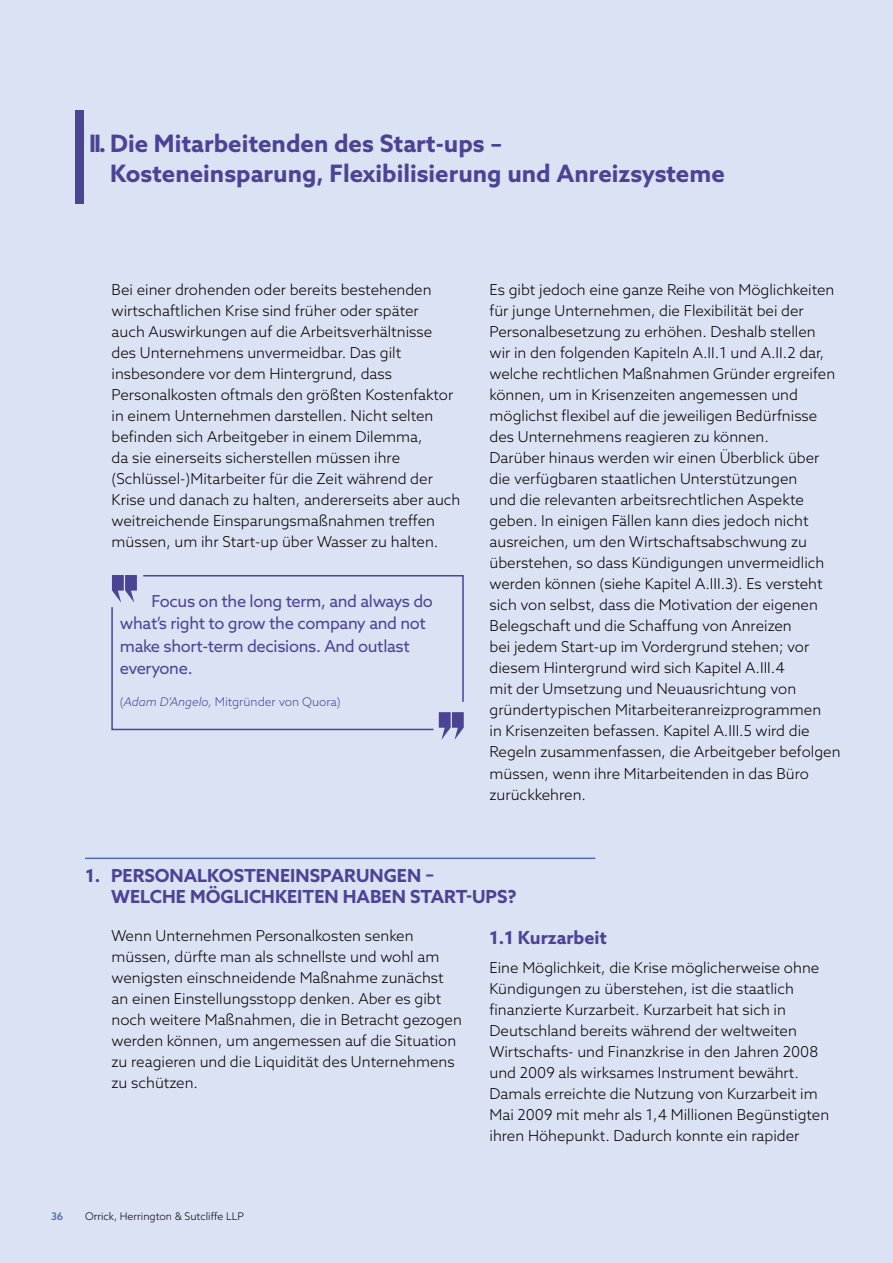
<style>
.page{position:relative;width:893px;height:1263px;background:#dbe2f4}
.page>*{position:absolute;margin:0;border:0;box-sizing:border-box;transform-origin:0 0}
.t1{font:700 24px/30px "Azo Sans";color:#4b4495}
.t2{font:700 18px/21px "Azo Sans";color:#4b4495}
.t3{font:16.5px/22.5px "Azo Sans";letter-spacing:-.02em;color:#4b4495}
.t4{font:300 15px/21px "Azo Sans";color:#000}
.t5{font:300 12px "Azo Sans";color:#4b4495}
.t6{font:300 10.5px "Azo Sans";color:#000}
.t7{font:500 10.5px "Azo Sans";color:#526bb1}
.s1{font-style:italic}
</style>
<div class="page">
<hr style="left:85px;top:857px;width:510px;height:2px;background:#526bb1">
<div style="left:75px;top:111px;width:9px;height:93px;background:#4b4495"></div>
<svg style="left:111px;top:575px;width:353px;height:165px"></svg>
<h1 class="t1" style="left:110px;top:128px;width:616px;text-indent:-21px">II. Die Mitarbeitenden des Start-ups –<br>Kosteneinsparung, Flexibilisierung und Anreizsysteme</h1>
<p class="t4" style="left:112px;top:279px;width:350px">Bei einer drohenden oder bereits bestehenden wirtschaftlichen Krise sind früher oder später<br>auch Auswirkungen auf die Arbeitsverhältnisse des Unternehmens unvermeidbar. Das gilt insbesondere vor dem Hintergrund, dass Personalkosten oftmals den größten Kostenfaktor in einem Unternehmen darstellen. Nicht selten befinden sich Arbeitgeber in einem Dilemma,<br>da sie einerseits sicherstellen müssen ihre (Schlüssel-)Mitarbeiter für die Zeit während der Krise und danach zu halten, andererseits aber auch weitreichende Einsparungsmaßnahmen treffen müssen, um ihr Start-up über Wasser zu halten.</p>
<p class="t3" style="left:120px;top:589px;width:315px;text-indent:31px">Focus on the long term, and always do what’s right to grow the company and not make short-term decisions. And outlast everyone.</p>
<p class="t5" style="left:120px;top:694px;width:222px">(<span class="s1">Adam D’Angelo,</span> Mitgründer von Quora)</p>
<p class="t4" style="left:489px;top:279px;width:353px">Es gibt jedoch eine ganze Reihe von Möglichkeiten für junge Unternehmen, die Flexibilität bei der Personalbesetzung zu erhöhen. Deshalb stellen<br>wir in den folgenden Kapiteln A.II.1 und A.II.2 dar, welche rechtlichen Maßnahmen Gründer ergreifen können, um in Krisenzeiten angemessen und möglichst flexibel auf die jeweiligen Bedürfnisse des Unternehmens reagieren zu können.<br>Darüber hinaus werden wir einen Überblick über die verfügbaren staatlichen Unterstützungen<br>und die relevanten arbeitsrechtlichen Aspekte geben. In einigen Fällen kann dies jedoch nicht ausreichen, um den Wirtschaftsabschwung zu überstehen, so dass Kündigungen unvermeidlich werden können (siehe Kapitel A.III.3). Es versteht sich von selbst, dass die Motivation der eigenen Belegschaft und die Schaffung von Anreizen<br>bei jedem Start-up im Vordergrund stehen; vor diesem Hintergrund wird sich Kapitel A.III.4<br>mit der Umsetzung und Neuausrichtung von gründertypischen Mitarbeiteranreizprogrammen<br>in Krisenzeiten befassen. Kapitel A.III.5 wird die Regeln zusammenfassen, die Arbeitgeber befolgen müssen, wenn ihre Mitarbeitenden in das Büro zurückkehren.</p>
<p class="t2" style="left:111px;top:865px;width:407px;text-indent:-26px">1. PERSONALKOSTENEINSPARUNGEN –<br>WELCHE MÖGLICHKEITEN HABEN START-UPS?</p>
<p class="t4" style="left:112px;top:925px;width:352px">Wenn Unternehmen Personalkosten senken müssen, dürfte man als schnellste und wohl am wenigsten einschneidende Maßnahme zunächst an einen Einstellungsstopp denken. Aber es gibt noch weitere Maßnahmen, die in Betracht gezogen werden können, um angemessen auf die Situation zu reagieren und die Liquidität des Unternehmens zu schützen.</p>
<p class="t7" style="left:51px;top:1209px;width:14px">36</p>
<p class="t6" style="left:85px;top:1210px;width:160px">Orrick, Herrington &amp; Sutcliffe LLP</p>
<p class="t2" style="left:489px;top:926px;width:119px">1.1 Kurzarbeit</p>
<p class="t4" style="left:489px;top:957px;width:341px">Eine Möglichkeit, die Krise möglicherweise ohne Kündigungen zu überstehen, ist die staatlich finanzierte Kurzarbeit. Kurzarbeit hat sich in Deutschland bereits während der weltweiten Wirtschafts- und Finanzkrise in den Jahren 2008 und 2009 als wirksames Instrument bewährt.<br>Damals erreichte die Nutzung von Kurzarbeit im Mai 2009 mit mehr als 1,4 Millionen Begünstigten ihren Höhepunkt. Dadurch konnte ein rapider</p>
</div>
